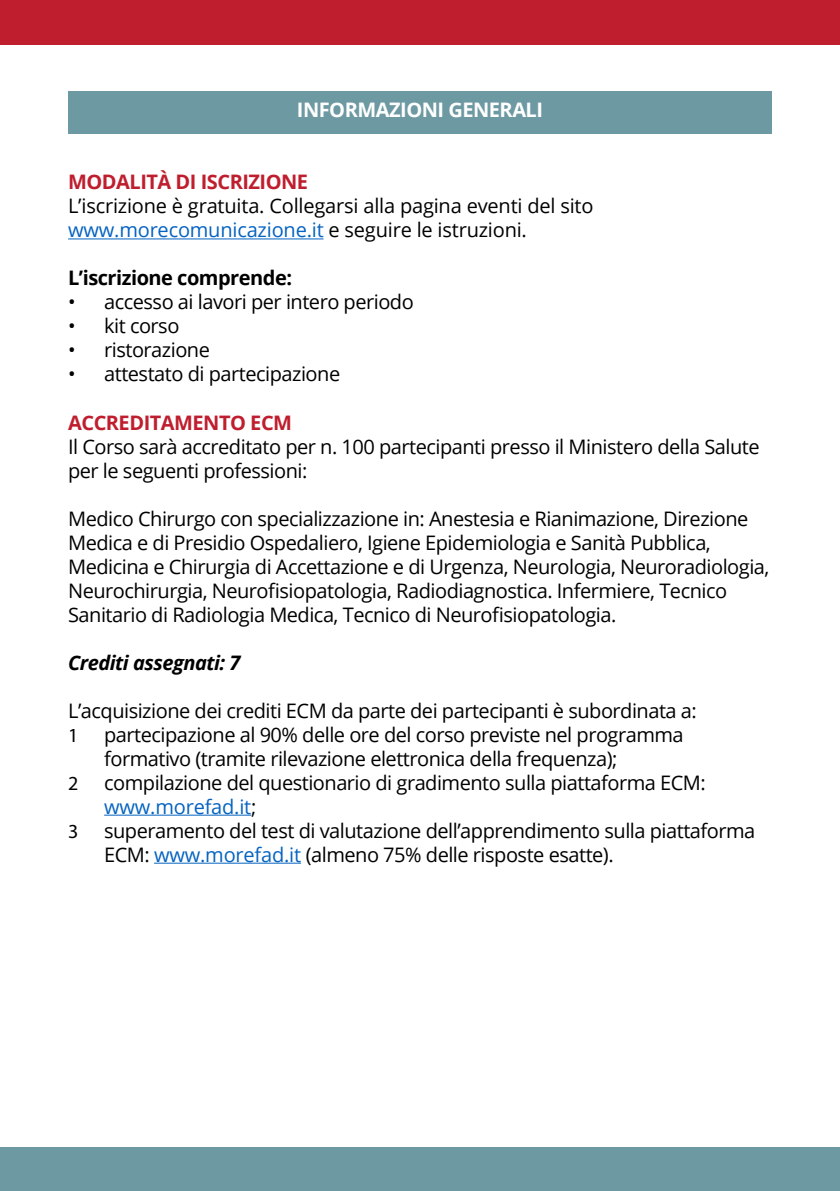
<style>
.page{position:relative;width:840px;height:1191px;background:#fff}
.page>*{position:absolute;margin:0;border:0;box-sizing:border-box;transform-origin:0 0}
.t1{font:20px/24px "Open Sans";letter-spacing:-.025em;color:#000}
.t2{font:700 20px "Open Sans";letter-spacing:-.025em;color:#bf1e2e}
.t3{font:700 20px "Open Sans";letter-spacing:-.025em;color:#000}
.t4{font:700 20px "Open Sans";letter-spacing:-.025em;color:#fff}
.t5{font:italic 700 20px "Open Sans";letter-spacing:-.025em;color:#000}
.t6{font:20px "Myriad Pro";color:#000}
.s1{color:#0563c1}
</style>
<div class="page">
<div style="left:0;top:0;width:839px;height:44px;background:#bf1e2e"></div>
<div style="left:0;top:1147px;width:839px;height:44px;background:#6d99a2"></div>
<div style="left:68px;top:91px;width:703px;height:42px;background:#6d99a2"></div>
<hr style="left:68px;top:238px;width:255px;height:1px;background:#0563c1">
<hr style="left:104px;top:814px;width:147px;height:1px;background:#0563c1">
<hr style="left:154px;top:862px;width:147px;height:1px;background:#0563c1">
<p class="t4" style="left:297px;top:96px;width:247px">INFORMAZIONI GENERALI</p>
<p class="t2" style="left:68px;top:168px;width:241px">MODALITÀ DI ISCRIZIONE</p>
<p class="t1" style="left:68px;top:194px;width:526px">L’iscrizione è gratuita. Collegarsi alla pagina eventi del sito <span class="s1">www.morecomunicazione.it</span> e seguire le istruzioni.</p>
<p class="t3" style="left:68px;top:264px;width:225px">L’iscrizione comprende:</p>
<p class="t1" style="left:68px;top:290px;width:347px">• accesso ai lavori per intero periodo</p>
<p class="t1" style="left:68px;top:314px;width:113px">• kit corso</p>
<p class="t1" style="left:68px;top:338px;width:143px">• ristorazione</p>
<p class="t1" style="left:68px;top:362px;width:273px">• attestato di partecipazione</p>
<p class="t2" style="left:68px;top:408px;width:225px">ACCREDITAMENTO ECM</p>
<p class="t1" style="left:68px;top:434px;width:692px">Il Corso sarà accreditato per n. 100 partecipanti presso il Ministero della Salute per le seguenti professioni:</p>
<p class="t1" style="left:68px;top:506px;width:702px">Medico Chirurgo con specializzazione in: Anestesia e Rianimazione, Direzione Medica e di Presidio Ospedaliero, Igiene Epidemiologia e Sanità Pubblica, Medicina e Chirurgia di Accettazione e di Urgenza, Neurologia, Neuroradiologia, Neurochirurgia, Neurofisiopatologia, Radiodiagnostica. Infermiere, Tecnico Sanitario di Radiologia Medica, Tecnico di Neurofisiopatologia.</p>
<p class="t5" style="left:68px;top:648px;width:174px">Crediti assegnati: 7</p>
<p class="t1" style="left:68px;top:698px;width:630px">L’acquisizione dei crediti ECM da parte dei partecipanti è subordinata a:</p>
<p class="t6" style="left:68px;top:722px;width:12px">1</p>
<p class="t1" style="left:104px;top:722px;width:580px">partecipazione al 90% delle ore del corso previste nel programma formativo (tramite rilevazione elettronica della frequenza);</p>
<p class="t6" style="left:68px;top:770px;width:12px">2</p>
<p class="t1" style="left:104px;top:770px;width:603px">compilazione del questionario di gradimento sulla piattaforma ECM: <span class="s1">www.morefad.it</span>;</p>
<p class="t6" style="left:68px;top:818px;width:12px">3</p>
<p class="t1" style="left:104px;top:818px;width:652px">superamento del test di valutazione dell’apprendimento sulla piattaforma<br>ECM: <span class="s1">www.morefad.it</span> (almeno 75% delle risposte esatte).</p>
</div>
